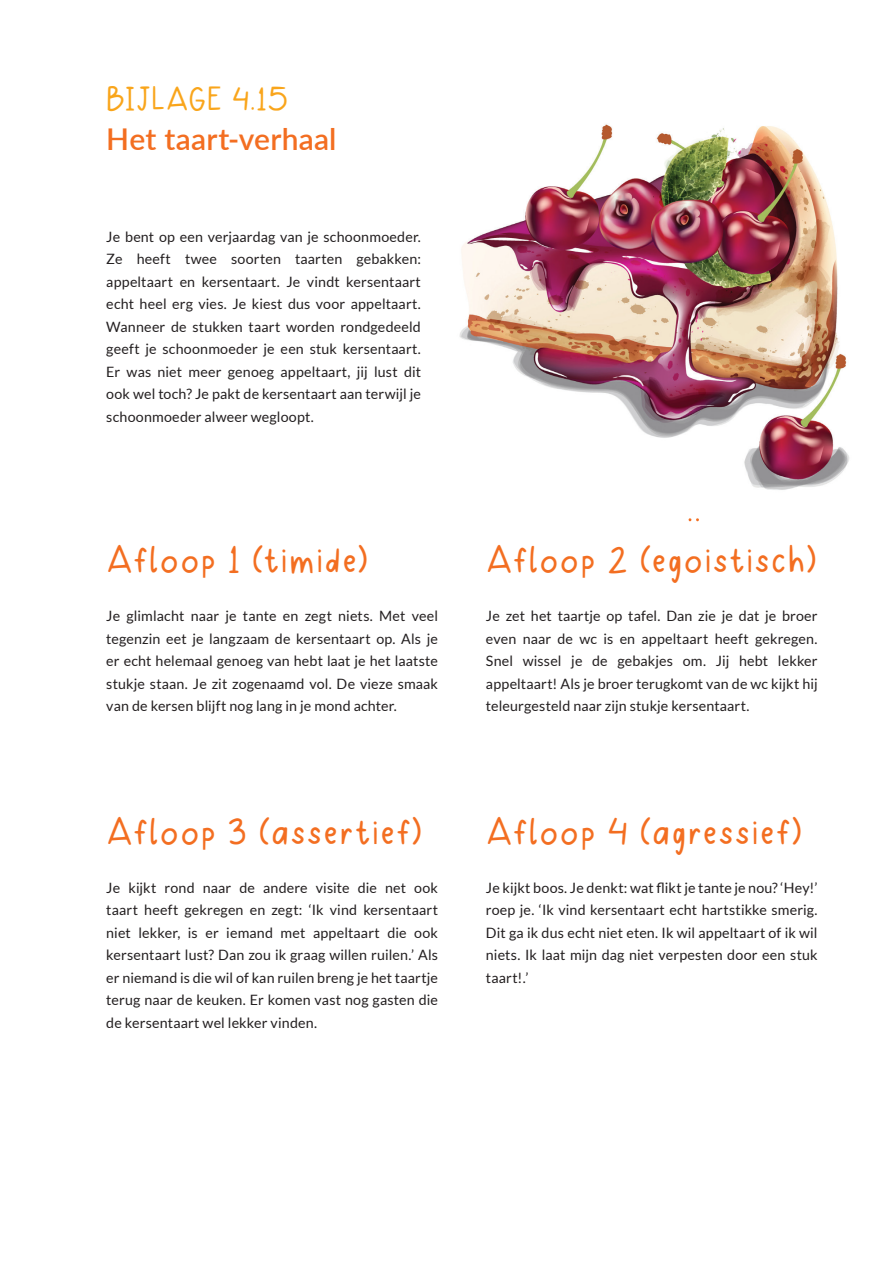
<style>
.page{position:relative;width:893px;height:1263px;background:#fff}
.page>*{position:absolute;margin:0;border:0;box-sizing:border-box;transform-origin:0 0}
.Kop_4{font:40.5px "Bubbly";letter-spacing:.015em;color:#f36e21}
.Kop_2A{font:34.5px "Bubbly";letter-spacing:-.01em;color:#f9a51b}
.Kop_2{font:600 30px "Lato";letter-spacing:.01em;color:#f36e21}
.Content{font:14.25px/22.5px "Lato";letter-spacing:.01em;color:#231f20;text-align:justify}
</style>
<div class="page">
<svg style="left:689px;top:518px;width:10px;height:3px"></svg>
<img style="left:459px;top:124px;width:390px;height:366px">
<p class="Kop_2A" style="left:106px;top:86px;width:184px">BIJLAGE 4.15</p>
<p class="Kop_2" style="left:106px;top:117px;width:232px">Het taart-verhaal</p>
<p class="Content" style="left:106px;top:225px;width:316px">Je bent op een verjaardag van je schoonmoeder.<br>Ze heeft twee soorten taarten gebakken: appeltaart en kersentaart. Je vindt kersentaart echt heel erg vies. Je kiest dus voor appeltaart.<br>Wanneer de stukken taart worden rondgedeeld geeft je schoonmoeder je een stuk kersentaart.<br>Er was niet meer genoeg appeltaart, jij lust dit ook wel toch? Je pakt de kersentaart aan terwijl je schoonmoeder alweer wegloopt.</p>
<p class="Kop_4" style="left:106px;top:545px;width:264px">Afloop 1 (timide)</p>
<p class="Content" style="left:106px;top:605px;width:333px">Je glimlacht naar je tante en zegt niets. Met veel tegenzin eet je langzaam de kersentaart op. Als je er echt helemaal genoeg van hebt laat je het laatste stukje staan. Je zit zogenaamd vol. De vieze smaak van de kersen blijft nog lang in je mond achter.</p>
<p class="Kop_4" style="left:106px;top:816px;width:318px">Afloop 3 (assertief)</p>
<p class="Content" style="left:106px;top:876px;width:333px">Je kijkt rond naar de andere visite die net ook taart heeft gekregen en zegt: ‘Ik vind kersentaart niet lekker, is er iemand met appeltaart die ook kersentaart lust? Dan zou ik graag willen ruilen.’ Als er niemand is die wil of kan ruilen breng je het taartje terug naar de keuken. Er komen vast nog gasten die de kersentaart wel lekker vinden.</p>
<p class="Kop_4" style="left:486px;top:545px;width:333px">Afloop 2 (egoistisch)</p>
<p class="Content" style="left:486px;top:605px;width:333px">Je zet het taartje op tafel. Dan zie je dat je broer even naar de wc is en appeltaart heeft gekregen.<br>Snel wissel je de gebakjes om. Jij hebt lekker appeltaart! Als je broer terugkomt van de wc kijkt hij teleurgesteld naar zijn stukje kersentaart.</p>
<p class="Kop_4" style="left:486px;top:816px;width:318px">Afloop 4 (agressief)</p>
<p class="Content" style="left:486px;top:876px;width:333px">Je kijkt boos. Je denkt: wat flikt je tante je nou? ‘Hey!’ roep je. ‘Ik vind kersentaart echt hartstikke smerig.<br>Dit ga ik dus echt niet eten. Ik wil appeltaart of ik wil niets. Ik laat mijn dag niet verpesten door een stuk taart!.’</p>
</div>
